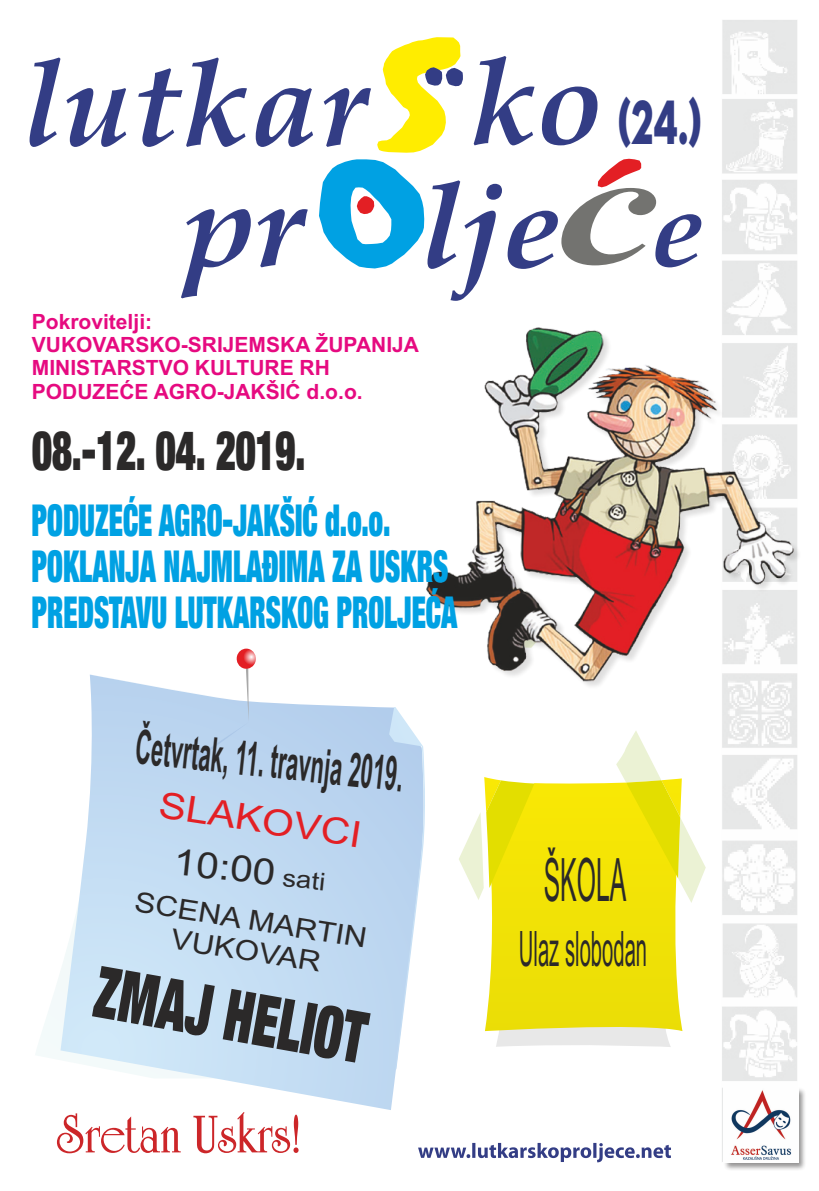
<style>
.page{position:relative;width:819px;height:1191px;background:#fff}
.page>*{position:absolute;margin:0;border:0;box-sizing:border-box;transform-origin:0 0}
.t1{font:700 71.66px "Helvetica Neue LT Pro";color:#2b2929;scale:.71 1}
.t2{font:63.79px "Neutra Disp Titling";color:#333d85;scale:.59 1}
.t3{font:59.85px "Arial";color:#2b2929;scale:.41 1}
.t4{font:700 54.86px "Helvetica Neue LT Pro";color:#2b2929;scale:.7 1}
.t5{font:48.82px "Arial";color:#2b2929;scale:.41 1}
.t6{font:700 47.6px "Arial";color:#2b2929;scale:.46 1}
.t7{font:700 44.1px/46.1px "Helvetica Neue LT Pro";color:#00a1e3;scale:.64 1}
.t8{font:36.23px "Arial";color:#2b2929;scale:1.13 1}
.t9{font:36.23px "Arial";color:#e31f24;scale:1.13 1}
.t10{font:27.82px/31.1px "Arial";color:#2b2929;text-align:center;scale:1.13 1}
.t11{font:700 21px/23.4px "Arial";color:#e60a80}
.s1{font-size:24.5px}
</style>
<div class="page">
<img style="left:722px;top:20px;width:75px;height:1061px">
<svg style="left:36px;top:975px;width:24px;height:85px"></svg>
<svg style="left:60px;top:674px;width:336px;height:436px"></svg>
<svg style="left:91px;top:674px;width:334px;height:395px;background:#c5ddf3"></svg>
<svg style="left:496px;top:1031px;width:174px;height:16px;background:#eaeaea"></svg>
<svg style="left:485px;top:782px;width:197px;height:249px;background:#f0e213"></svg>
<svg style="left:616px;top:731px;width:89px;height:172px"></svg>
<svg style="left:459px;top:777px;width:75px;height:123px"></svg>
<svg style="left:722px;top:554px;width:77px;height:141px"></svg>
<img style="left:426px;top:327px;width:372px;height:360px">
<svg style="left:418px;top:1142px;width:253px;height:20px"></svg>
<svg style="left:722px;top:1088px;width:83px;height:82px"></svg>
<img style="left:723px;top:1088px;width:75px;height:74px">
<svg style="left:181px;top:209px;width:127px;height:89px"></svg>
<svg style="left:319px;top:159px;width:382px;height:142px"></svg>
<svg style="left:30px;top:57px;width:341px;height:90px"></svg>
<svg style="left:473px;top:56px;width:124px;height:89px"></svg>
<svg style="left:377px;top:37px;width:86px;height:116px"></svg>
<svg style="left:57px;top:1112px;width:241px;height:41px"></svg>
<svg style="left:188px;top:648px;width:69px;height:121px"></svg>
<h2 class="t2" style="left:617px;top:94px;width:144px">(24.)</h2>
<p class="t11" style="left:32px;top:311px;width:388px">Pokrovitelji:<br>VUKOVARSKO-SRIJEMSKA ŽUPANIJA<br>MINISTARSTVO KULTURE RH<br>PODUZEĆE AGRO-JAKŠIĆ d.o.o.</p>
<h3 class="t4" style="left:32px;top:430px;width:392px">08.-12. 04. 2019.</h3>
<h3 class="t7" style="left:31px;top:503px;width:667px">PODUZEĆE AGRO-JAKŠIĆ d.o.o.<br>POKLANJA NAJMLAĐIMA ZA USKRS<br>PREDSTAVU LUTKARSKOG PROLJEĆA</h3>
<h3 class="t6" style="left:138px;top:728px;width:586px;rotate:6deg">Četvrtak, 11. travnja 2019.</h3>
<h3 class="t9" style="left:162px;top:790px;width:182px;rotate:9deg">SLAKOVCI</h3>
<h3 class="t8" style="left:175px;top:848px;width:137px;rotate:6deg">10:00 <span class="s1">sati</span></h3>
<h3 class="t10" style="left:137px;top:888px;width:209px;rotate:9deg">SCENA MARTIN<br>VUKOVAR</h3>
<h1 class="t1" style="left:100px;top:965px;width:388px;rotate:10deg">ZMAJ HELIOT</h1>
<h3 class="t3" style="left:543px;top:857px;width:203px">ŠKOLA</h3>
<h3 class="t5" style="left:519px;top:930px;width:314px">Ulaz slobodan</h3>
</div>
